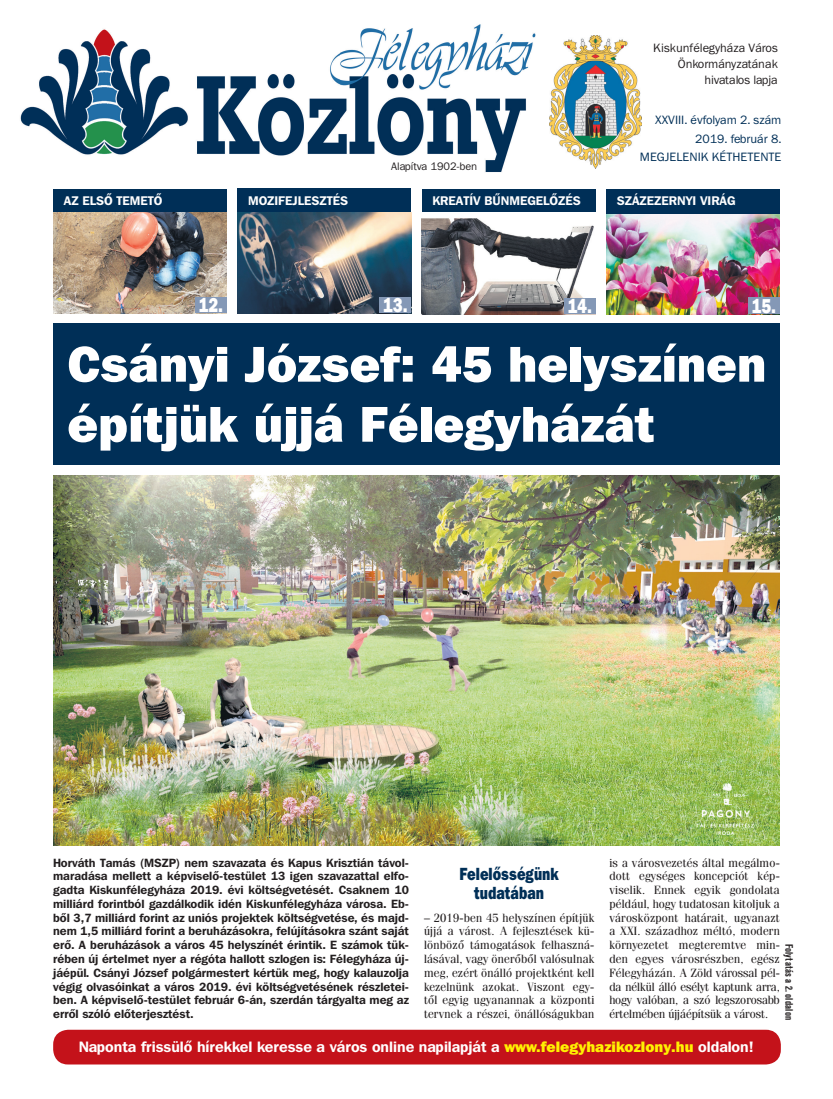
<style>
.page{position:relative;width:833px;height:1099px;background:#fff}
.page>*{position:absolute;margin:0;border:0;box-sizing:border-box;transform-origin:0 0}
.t1{font:50px/60px "Franklin Gothic Hv PFL";color:#fff}
.t2{font:20px "Franklin Gothic Hv PFL";color:#fff;scale:.8 1}
.t3{font:17.5px/18.8px "Franklin Gothic Hv PFL";color:#002f57;text-align:center;scale:.8 1}
.t4{font:700 15px "Franklin Gothic PFL";color:#fff}
.t5{font:700 12.5px "Franklin Gothic PFL";color:#fff}
.t6{font:12.5px/18.8px "Franklin Gothic PFL";color:#002f57;text-align:right}
.t7{font:12.5px/16.2px "Franklin Gothic PFL";color:#231f20;text-align:right}
.t8{font:700 11.88px/13.8px "Franklin Gothic PFL";color:#231f20;text-align:justify}
.t9{font:11.88px/13.8px "Fenice PFL";color:#231f20;text-align:justify}
.t10{font:11.25px "Franklin Gothic PFL";color:#231f20}
.t11{font:700 10.62px "Akzidenz Grotesk Cn PFL";color:#231f20;scale:.95 1}
.s1{font-family:"Franklin Gothic Hv PFL";font-weight:400;color:#fff101}
</style>
<div class="page">
<img style="left:20px;top:24px;width:516px;height:148px">
<img style="left:549px;top:35px;width:93px;height:134px">
<div style="left:422px;top:189px;width:173px;height:24px;background:#002f57"></div>
<div style="left:237px;top:188px;width:174px;height:25px;background:#002f57"></div>
<img style="left:422px;top:218px;width:172px;height:96px">
<img style="left:237px;top:212px;width:174px;height:101px">
<div style="left:564px;top:298px;width:31px;height:16px;background:#8498b6"></div>
<div style="left:379px;top:297px;width:32px;height:16px;background:#8498b6"></div>
<img style="left:606px;top:213px;width:174px;height:101px">
<div style="left:748px;top:297px;width:32px;height:17px;background:#8498b6"></div>
<div style="left:606px;top:189px;width:174px;height:24px;background:#002f57"></div>
<div style="left:53px;top:189px;width:174px;height:24px;background:#002f57"></div>
<img style="left:53px;top:212px;width:174px;height:101px">
<div style="left:195px;top:297px;width:32px;height:16px;background:#8498b6"></div>
<div style="left:53px;top:1029px;width:728px;height:35px;background:#c4121a;border-radius:15px"></div>
<img style="left:53px;top:475px;width:727px;height:370px">
<div style="left:53px;top:324px;width:727px;height:141px;background:#002f57"></div>
<p class="t10" style="left:391px;top:160px;width:88px">Alapítva 1902-ben</p>
<p class="t7" style="left:653px;top:40px;width:126px">Kiskunfélegyháza Város<br>Önkormányzatának hivatalos lapja</p>
<p class="t6" style="left:640px;top:110px;width:143px">XXVIII. évfolyam 2. szám<br>2019. február 8.<br>MEGJELENIK KÉTHETENTE</p>
<p class="t5" style="left:248px;top:192px;width:102px">MOZIFEJLESZTÉS</p>
<p class="t5" style="left:432px;top:193px;width:150px">KREATÍV BŰNMEGELŐZÉS</p>
<p class="t5" style="left:64px;top:193px;width:100px">AZ ELSŐ TEMETŐ</p>
<p class="t5" style="left:617px;top:193px;width:120px">SZÁZEZERNYI VIRÁG</p>
<h2 class="t2" style="left:199px;top:292px;width:32px">12.</h2>
<h2 class="t2" style="left:383px;top:292px;width:32px">13.</h2>
<h2 class="t2" style="left:567px;top:293px;width:32px">14.</h2>
<h2 class="t2" style="left:751px;top:293px;width:32px">15.</h2>
<h1 class="t1" style="left:67px;top:333px;width:700px">Csányi József: 45 helyszínen építjük újjá Félegyházát</h1>
<p class="t8" style="left:53px;top:855px;width:357px">Horváth Tamás (MSZP) nem szavazata és Kapus Krisztián távol&shy;maradása mellett a képviselő-testület 13 igen szavazattal elfo&shy;gadta Kiskunfélegyháza 2019. évi költségvetését. Csaknem 10 milliárd forintból gazdálkodik idén Kiskunfélegyháza városa. Eb&shy;ből 3,7 milliárd forint az uniós projektek költségvetése, és majd&shy;nem 1,5 milliárd forint a beruházásokra, felújításokra szánt saját erő. A beruházások a város 45 helyszínét érintik. E számok tük&shy;rében új értelmet nyer a régóta hallott szlogen is: Félegyháza új&shy;jáépül. Csányi József polgármestert kértük meg, hogy kalauzolja végig olvasóinkat a város 2019. évi költségvetésének részletei&shy;ben. A képviselő-testület február 6-án, szerdán tárgyalta meg az erről szóló előterjesztést.</p>
<h3 class="t3" style="left:459px;top:864px;width:126px">Felelősségünk tudatában</h3>
<p class="t9" style="left:424px;top:910px;width:172px">– 2019-ben 45 helyszínen építjük újjá a várost. A fejlesztések kü&shy;lönböző támogatások felhaszná&shy;lásával, vagy önerőből valósulnak meg, ezért önálló projektként kell kezelnünk azokat. Viszont egy&shy;től egyig ugyanannak a központi tervnek a részei, önállóságukban</p>
<p class="t9" style="left:609px;top:855px;width:172px">is a városvezetés által megálmo&shy;dott egységes koncepciót kép&shy;viselik. Ennek egyik gondolata például, hogy tudatosan kitoljuk a városközpont határait, ugyanazt a XXI. századhoz méltó, modern környezetet megteremtve min&shy;den egyes városrészben, egész Félegyházán. A Zöld várossal pél&shy;da nélkül álló esélyt kaptunk arra, hogy valóban, a szó legszorosabb értelmében újjáépítsük a várost.</p>
<p class="t11" style="left:795px;top:943px;width:82px;rotate:90deg">Folytatás a 2. oldalon</p>
<p class="t4" style="left:79px;top:1037px;width:676px">Naponta frissülő hírekkel keresse a város online napilapját a <span class="s1">www.felegyhazikozlony.hu</span> oldalon!</p>
</div>
